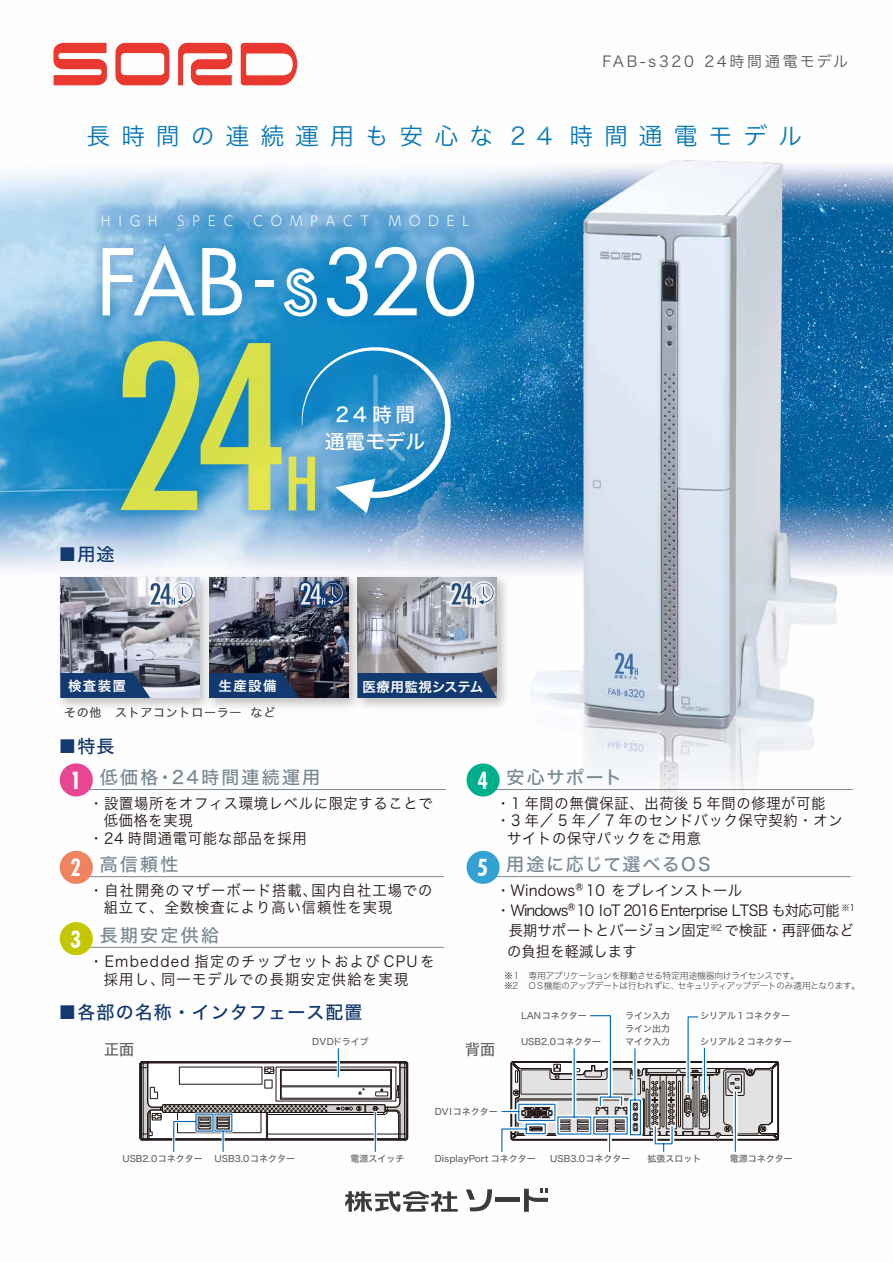
<style>
.page{position:relative;width:893px;height:1263px;background:#fff}
.page>*{position:absolute;margin:0;border:0;box-sizing:border-box;transform-origin:0 0}
.t1{font:24px "Hira Kaku Pro N W3";letter-spacing:.45em;color:#0075b4}
.t2{font:700 condensed 24px "Futura BT";color:#fff}
.t3{font:19.8px/27.3px "Hira Kaku Pro N W5";letter-spacing:.015em;color:#fff;text-align:center}
.t4{font:18px "Hira Kaku Pro N W5";letter-spacing:.125em;color:#798993}
.t5{font:18px "Hira Kaku Pro N W5";letter-spacing:.06em;color:#123970}
.t6{font:18px "Hira Kaku Pro N W5";letter-spacing:.08em;color:#798993}
.t7{font:15px "Hira Kaku Pro N W3";letter-spacing:.05em;color:#221815;scale:.95 1}
.t8{font:15px/17.2px "Hira Kaku Pro N W3";letter-spacing:.09em;color:#221815;scale:.95 1}
.t9{font:15px/17.2px "Hira Kaku Pro N W3";letter-spacing:.07em;color:#221815;scale:.95 1}
.t10{font:15px "Hira Kaku Pro N W3";letter-spacing:-.07em;color:#221815;scale:.96 1}
.t11{font:15px "Hira Kaku Pro N W3";letter-spacing:.01em;color:#221815;scale:.95 1}
.t12{font:15px "Hira Kaku Pro N W3";letter-spacing:.01em;color:#221815;scale:.96 1}
.t13{font:15px "Hira Kaku Pro W3";letter-spacing:.18em;color:#595757}
.t14{font:15px "Hira Kaku Pro N W5";color:#656464}
.t15{font:300 13.5px "UD Shin Go Pro";letter-spacing:.635em;color:#fff;scale:.93 1}
.t16{font:13.5px "Hira Kaku Pro N W6";letter-spacing:.01em;color:#fff}
.t17{font:13.5px "Hira Kaku Pro N W6";letter-spacing:.04em;color:#fff}
.t18{font:12px "Hira Kaku Pro N W3";letter-spacing:.06em;color:#595757}
.t19{font:9px/12.9px "Hira Kaku Pro N W5";color:#656464;text-align:justify}
.t20{font:9px/10.2px "Hira Kaku Pro N W1";letter-spacing:-.07em;color:#221815}
.s1{font-family:"Futura BT";font-weight:700;font-stretch:condensed;font-size:24px;color:#fff}
</style>
<div class="page">
<img style="left:0;top:42px;width:893px;height:1170px">
<svg style="left:139px;top:1049px;width:270px;height:106px"></svg>
<svg style="left:497px;top:1011px;width:282px;height:145px"></svg>
<div style="left:702px;top:1048px;width:5px;height:45px;background:#eff5fa"></div>
<hr style="left:704px;top:1048px;width:1px;height:45px;background:#0068b7">
<svg style="left:80px;top:118px;width:735px;height:42px"></svg>
<img style="left:33px;top:519px;width:108px;height:75px">
<img style="left:52px;top:569px;width:462px;height:146px">
<svg style="left:60px;top:577px;width:140px;height:121px;background:#9395a1"></svg>
<svg style="left:60px;top:673px;width:90px;height:25px;background:#1a3e71"></svg>
<img style="left:209px;top:577px;width:139px;height:121px">
<svg style="left:209px;top:673px;width:90px;height:25px;background:#16386a"></svg>
<svg style="left:358px;top:577px;width:139px;height:96px;background:#aaabb3"></svg>
<div style="left:358px;top:673px;width:139px;height:25px;background:#123970"></div>
<hr style="left:87px;top:789px;width:359px;height:1px;background:#798993">
<div style="left:60px;top:763px;width:33px;height:33px;background:#e84592;border-radius:50%"></div>
<hr style="left:86px;top:876px;width:358px;height:1px;background:#798993">
<div style="left:60px;top:851px;width:33px;height:33px;background:#ef825f;border-radius:50%"></div>
<hr style="left:493px;top:876px;width:358px;height:1px;background:#798993">
<div style="left:467px;top:851px;width:33px;height:33px;background:#33a1d2;border-radius:50%"></div>
<hr style="left:86px;top:947px;width:358px;height:1px;background:#798993">
<div style="left:60px;top:922px;width:33px;height:33px;background:#c4c600;border-radius:50%"></div>
<hr style="left:494px;top:789px;width:359px;height:1px;background:#798993">
<div style="left:467px;top:763px;width:33px;height:33px;background:#00af8b;border-radius:50%"></div>
<svg style="left:103px;top:245px;width:92px;height:70px"></svg>
<svg style="left:202px;top:248px;width:40px;height:67px"></svg>
<div style="left:255px;top:280px;width:19px;height:7px;background:#fff"></div>
<svg style="left:284px;top:268px;width:33px;height:48px"></svg>
<svg style="left:327px;top:247px;width:90px;height:69px"></svg>
<svg style="left:426px;top:247px;width:48px;height:69px"></svg>
<svg style="left:120px;top:341px;width:162px;height:169px;background:#75b38f"></svg>
<svg style="left:289px;top:347px;width:162px;height:166px;background:#499cc6"></svg>
<svg style="left:148px;top:581px;width:47px;height:27px"></svg>
<svg style="left:449px;top:581px;width:47px;height:27px"></svg>
<svg style="left:298px;top:581px;width:47px;height:27px"></svg>
<svg style="left:115px;top:43px;width:54px;height:42px"></svg>
<svg style="left:178px;top:43px;width:54px;height:42px"></svg>
<svg style="left:241px;top:43px;width:56px;height:42px"></svg>
<svg style="left:53px;top:43px;width:54px;height:42px"></svg>
<svg style="left:524px;top:1188px;width:24px;height:24px"></svg>
<svg style="left:466px;top:1189px;width:26px;height:22px"></svg>
<hr style="left:495px;top:1197px;width:25px;height:4px;background:#3e3a39">
<svg style="left:345px;top:1191px;width:113px;height:21px"></svg>
<h3 class="t13" style="left:602px;top:48px;width:247px">FAB-s320 24時間通電モデル</h3>
<h1 class="t1" style="left:86px;top:115px;width:717px">長時間の連続運用も安心な 24 時間通電モデル</h1>
<h3 class="t15" style="left:101px;top:209px;width:62px">HIGH</h3>
<h3 class="t15" style="left:178px;top:209px;width:61px">SPEC</h3>
<h3 class="t15" style="left:253px;top:209px;width:126px">COMPACT</h3>
<h3 class="t15" style="left:389px;top:209px;width:87px">MODEL</h3>
<h3 class="t5" style="left:58px;top:538px;width:58px">■用途</h3>
<h2 class="t3" style="left:325px;top:400px;width:102px">24時間通電モデル</h2>
<h3 class="t17" style="left:68px;top:673px;width:60px">検査装置</h3>
<h3 class="t17" style="left:219px;top:673px;width:60px">生産設備</h3>
<h3 class="t16" style="left:362px;top:674px;width:122px">医療用監視システム</h3>
<h3 class="t18" style="left:64px;top:702px;width:213px">その他　ストアコントローラー など</h3>
<h3 class="t5" style="left:58px;top:730px;width:58px">■特長</h3>
<h1 class="t2" style="left:71px;top:766px;width:12px">1</h1>
<h3 class="t4" style="left:100px;top:761px;width:222px">低価格・24時間連続運用</h3>
<h3 class="t7" style="left:89px;top:790px;width:363px">・設置場所をオフィス環境レベルに限定することで</h3>
<h3 class="t7" style="left:104px;top:807px;width:95px">低価格を実現</h3>
<h3 class="t7" style="left:89px;top:825px;width:231px">・24 時間通電可能な部品を採用</h3>
<h3 class="t4" style="left:477px;top:761px;width:146px"><span class="s1">4</span> 安心サポート</h3>
<h3 class="t7" style="left:496px;top:790px;width:348px">・1 年間の無償保証、出荷後 5 年間の修理が可能</h3>
<h3 class="t7" style="left:496px;top:807px;width:366px">・3 年／ 5 年／ 7 年のセンドバック保守契約・オン</h3>
<h3 class="t7" style="left:507px;top:825px;width:206px">サイトの保守パックをご用意</h3>
<h3 class="t4" style="left:100px;top:848px;width:80px">高信頼性</h3>
<h3 class="t9" style="left:104px;top:880px;width:347px;text-indent:-14px">・自社開発のマザーボード搭載、国内自社工場での組立て、全数検査により高い信頼性を実現</h3>
<h1 class="t2" style="left:71px;top:853px;width:12px">2</h1>
<h3 class="t6" style="left:506px;top:848px;width:206px">用途に応じて選べるOS</h3>
<h3 class="t12" style="left:496px;top:877px;width:258px">・Windows®10 をプレインストール</h3>
<h3 class="t10" style="left:496px;top:897px;width:377px">・Windows®10 IoT 2016 Enterprise LTSB も対応可能 <sup>※１</sup></h3>
<h3 class="t11" style="left:509px;top:917px;width:365px">長期サポートとバージョン固定<sup>※2</sup> で検証・再評価など</h3>
<h3 class="t11" style="left:507px;top:938px;width:138px">の負担を軽減します</h3>
<h1 class="t2" style="left:477px;top:853px;width:12px">5</h1>
<h3 class="t4" style="left:100px;top:919px;width:121px">長期安定供給</h3>
<h3 class="t8" style="left:104px;top:952px;width:350px;text-indent:-14px">・Embedded 指定のチップセットおよび CPU を採用し、同一モデルでの長期安定供給を実現</h3>
<h1 class="t2" style="left:71px;top:924px;width:12px">3</h1>
<p class="t20" style="left:504px;top:970px;width:358px">※１　専用アプリケーションを稼動させる特定用途機器向けライセンスです。<br>※2 ＯＳ機能のアップデートは行われずに、セキュリティアップデートのみ適用となります。</p>
<h3 class="t5" style="left:58px;top:996px;width:306px">■各部の名称・インタフェース配置</h3>
<p class="t19" style="left:312px;top:1034px;width:58px">DVDドライブ</p>
<h3 class="t14" style="left:104px;top:1036px;width:31px">正面</h3>
<h3 class="t14" style="left:465px;top:1036px;width:31px">背面</h3>
<p class="t19" style="left:521px;top:1009px;width:67px">LANコネクター</p>
<p class="t19" style="left:625px;top:1009px;width:46px">ライン入力ライン出力マイク入力</p>
<p class="t19" style="left:521px;top:1034px;width:82px">USB2.0コネクター</p>
<p class="t19" style="left:700px;top:1009px;width:91px">シリアル１コネクター</p>
<p class="t19" style="left:700px;top:1034px;width:93px">シリアル 2 コネクター</p>
<p class="t19" style="left:435px;top:1104px;width:65px">DVIコネクター</p>
<p class="t19" style="left:122px;top:1151px;width:82px">USB2.0コネクター</p>
<p class="t19" style="left:215px;top:1151px;width:82px">USB3.0コネクター</p>
<p class="t19" style="left:350px;top:1151px;width:55px">電源スイッチ</p>
<p class="t19" style="left:435px;top:1151px;width:103px">DisplayPort コネクター</p>
<p class="t19" style="left:550px;top:1151px;width:82px">USB3.0コネクター</p>
<p class="t19" style="left:647px;top:1151px;width:55px">拡張スロット</p>
<p class="t19" style="left:730px;top:1151px;width:64px">電源コネクター</p>
</div>
